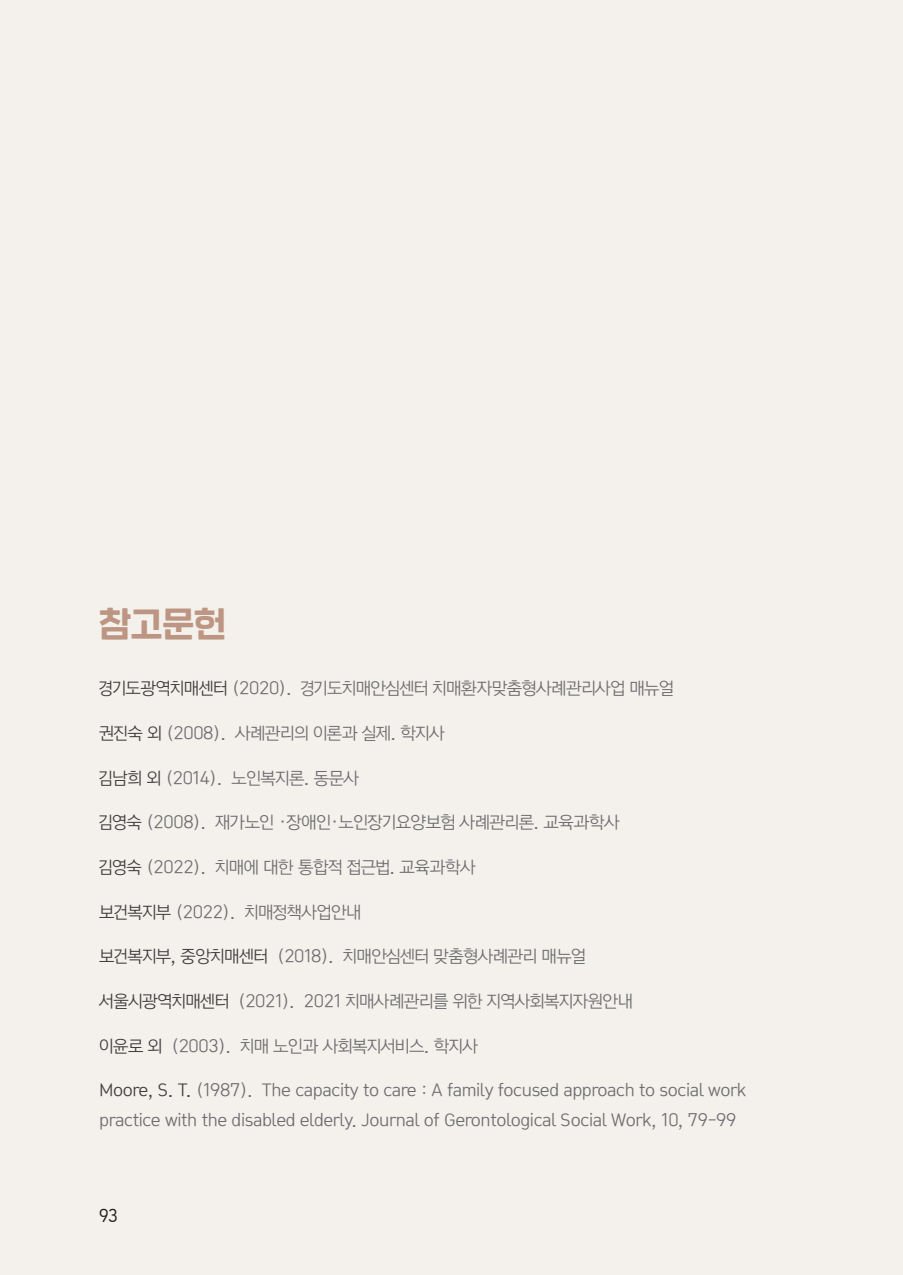
<style>
.page{position:relative;width:903px;height:1275px;background:#f4f0eb}
.page>*{position:absolute;margin:0;border:0;box-sizing:border-box;transform-origin:0 0}
.t1{font:34.48px "SD Nemony 2 d Basic Bd";color:#bc9682}
.t2{font:17.15px/29.8px "Tlab Dotum 02 R";letter-spacing:-.025em;color:#6c6d70}
.t3{font:15.75px "SD Nemony 2 b Basic Lt";color:#231f20}
.s1{color:#3e3e3f}
</style>
<div class="page">
<h1 class="t1" style="left:99px;top:597px;width:128px">참고문헌</h1>
<p class="t2" style="left:99px;top:673px;width:576px"><span class="s1">경기도광역치매센터</span> (2020). 경기도치매안심센터 치매환자맞춤형사례관리사업 매뉴얼</p>
<p class="t2" style="left:99px;top:718px;width:347px"><span class="s1">권진숙 외</span> (2008). 사례관리의 이론과 실제. 학지사</p>
<p class="t2" style="left:99px;top:762px;width:261px"><span class="s1">김남희 외</span> (2014). 노인복지론. 동문사</p>
<p class="t2" style="left:99px;top:807px;width:522px"><span class="s1">김영숙</span> (2008). 재가노인 ·장애인·노인장기요양보험 사례관리론. 교육과학사</p>
<p class="t2" style="left:99px;top:852px;width:378px"><span class="s1">김영숙</span> (2022). 치매에 대한 통합적 접근법. 교육과학사</p>
<p class="t2" style="left:99px;top:896px;width:264px"><span class="s1">보건복지부</span> (2022). 치매정책사업안내</p>
<p class="t2" style="left:99px;top:941px;width:488px"><span class="s1">보건복지부, 중앙치매센터</span> (2018). 치매안심센터 맞춤형사례관리 매뉴얼</p>
<p class="t2" style="left:99px;top:985px;width:535px"><span class="s1">서울시광역치매센터</span> (2021). 2021 치매사례관리를 위한 지역사회복지자원안내</p>
<p class="t2" style="left:99px;top:1030px;width:380px"><span class="s1">이윤로 외</span> (2003). 치매 노인과 사회복지서비스. 학지사</p>
<p class="t2" style="left:99px;top:1075px;width:649px"><span class="s1">Moore, S. T.</span> (1987). The capacity to care : A family focused approach to social work practice with the disabled elderly. Journal of Gerontological Social Work, 10, 79-99</p>
<p class="t3" style="left:99px;top:1203px;width:20px">93</p>
</div>
